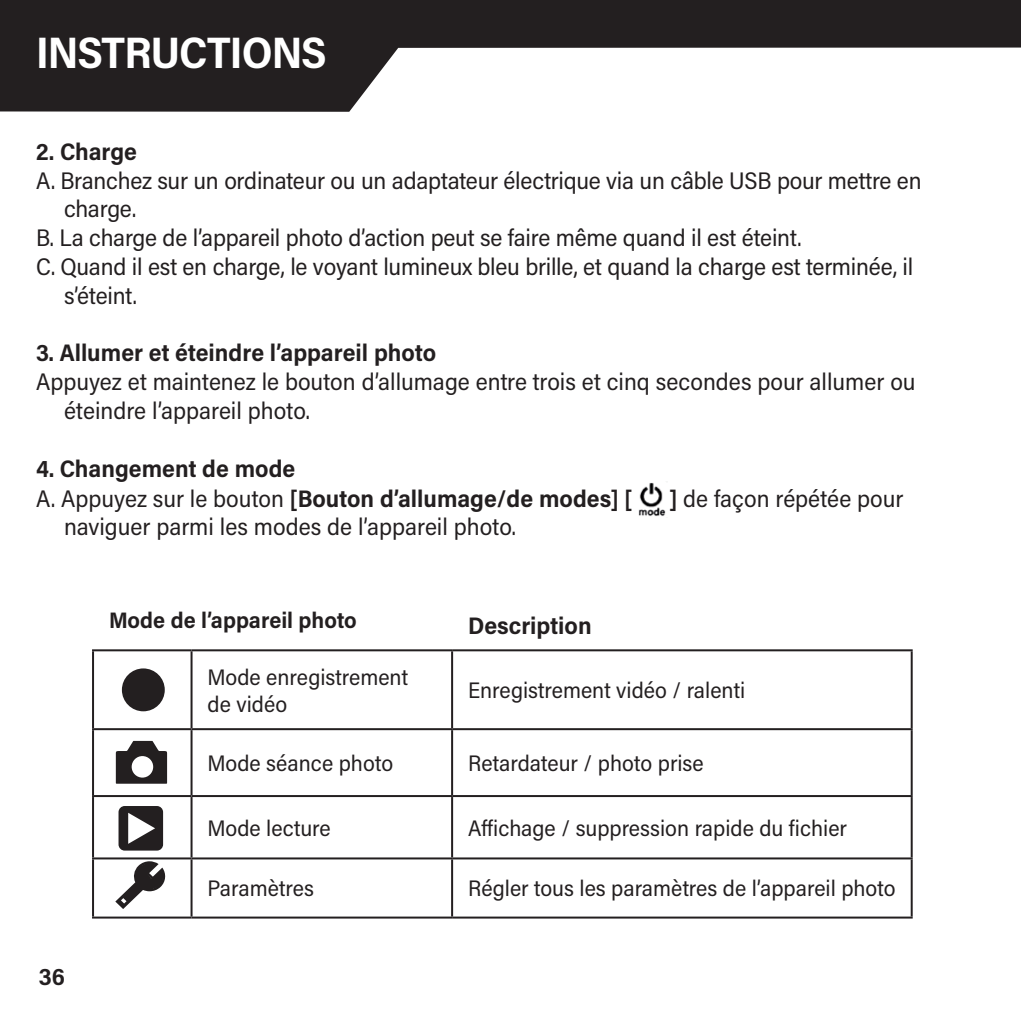
<style>
.page{position:relative;width:1021px;height:1021px;background:#fff}
.page>*{position:absolute;margin:0;border:0;box-sizing:border-box;transform-origin:0 0}
.t1{font:700 44px "Acumin Pro Semi Cond";letter-spacing:-.025em;color:#fff}
.t2{font:24px/28.8px "Acumin Pro Semi Cond";letter-spacing:-.01em;color:#231f20}
.t3{font:700 24px/30px "Acumin Pro Semi Cond";color:#231f20}
.t4{font:22.4px/26.8px "Acumin Pro Semi Cond";color:#231f20}
.t5{font:700 22.4px "Acumin Pro Semi Cond";color:#231f20}
.s1{font-weight:400}
.s2{font-weight:700}
</style>
<div class="page">
<svg style="left:0;top:0;width:1020px;height:112px;fill:#231f20"></svg>
<img style="left:638px;top:482px;width:28px;height:34px">
<hr style="left:92px;top:649px;width:99px;height:2px;background:#231f20">
<hr style="left:92px;top:651px;width:2px;height:77px;background:#231f20">
<hr style="left:191px;top:649px;width:261px;height:2px;background:#231f20">
<hr style="left:190px;top:651px;width:2px;height:77px;background:#231f20">
<hr style="left:452px;top:649px;width:460px;height:2px;background:#231f20">
<hr style="left:451px;top:651px;width:2px;height:77px;background:#231f20">
<hr style="left:910px;top:651px;width:2px;height:77px;background:#231f20">
<hr style="left:92px;top:728px;width:99px;height:2px;background:#231f20">
<hr style="left:92px;top:730px;width:2px;height:65px;background:#231f20">
<hr style="left:191px;top:728px;width:261px;height:2px;background:#231f20">
<hr style="left:190px;top:730px;width:2px;height:65px;background:#231f20">
<hr style="left:452px;top:728px;width:460px;height:2px;background:#231f20">
<hr style="left:451px;top:730px;width:2px;height:65px;background:#231f20">
<hr style="left:910px;top:730px;width:2px;height:65px;background:#231f20">
<hr style="left:92px;top:795px;width:99px;height:2px;background:#231f20">
<hr style="left:92px;top:797px;width:2px;height:60px;background:#231f20">
<hr style="left:191px;top:795px;width:261px;height:2px;background:#231f20">
<hr style="left:190px;top:797px;width:2px;height:60px;background:#231f20">
<hr style="left:452px;top:795px;width:460px;height:2px;background:#231f20">
<hr style="left:451px;top:797px;width:2px;height:60px;background:#231f20">
<hr style="left:910px;top:797px;width:2px;height:60px;background:#231f20">
<hr style="left:92px;top:857px;width:99px;height:2px;background:#231f20">
<hr style="left:92px;top:859px;width:2px;height:57px;background:#231f20">
<hr style="left:191px;top:857px;width:261px;height:2px;background:#231f20">
<hr style="left:190px;top:859px;width:2px;height:57px;background:#231f20">
<hr style="left:452px;top:857px;width:460px;height:2px;background:#231f20">
<hr style="left:451px;top:859px;width:2px;height:57px;background:#231f20">
<hr style="left:910px;top:859px;width:2px;height:57px;background:#231f20">
<hr style="left:92px;top:916px;width:99px;height:2px;background:#231f20">
<hr style="left:191px;top:916px;width:261px;height:2px;background:#231f20">
<hr style="left:452px;top:916px;width:460px;height:2px;background:#231f20">
<svg style="left:116px;top:741px;width:51px;height:42px;background:#444142"></svg>
<div style="left:132px;top:756px;width:21px;height:21px;background:#fff;border-radius:50%"></div>
<div style="left:118px;top:806px;width:45px;height:44px;background:#231f20;border-radius:6px"></div>
<svg style="left:128px;top:813px;width:27px;height:30px"></svg>
<svg style="left:115px;top:861px;width:50px;height:48px"></svg>
<div style="left:122px;top:668px;width:43px;height:43px;background:#231f20;border-radius:50%"></div>
<h1 class="t1" style="left:36px;top:22px;width:292px">INSTRUCTIONS</h1>
<p class="t3" style="left:36px;top:135px;width:102px">2. Charge</p>
<p class="t2" style="left:36px;top:165px;width:887px">A. Branchez sur un ordinateur ou un adaptateur électrique via un câble USB pour mettre en</p>
<p class="t2" style="left:64px;top:194px;width:73px">charge.</p>
<p class="t2" style="left:36px;top:222px;width:767px">B. La charge de l’appareil photo d’action peut se faire même quand il est éteint.</p>
<p class="t2" style="left:36px;top:251px;width:878px">C. Quand il est en charge, le voyant lumineux bleu brille, et quand la charge est terminée, il</p>
<p class="t2" style="left:64px;top:280px;width:74px">s’éteint.</p>
<p class="t3" style="left:36px;top:337px;width:401px">3. Allumer et éteindre l’appareil photo</p>
<p class="t2" style="left:64px;top:366px;width:853px;text-indent:-28px">Appuyez et maintenez le bouton d’allumage entre trois et cinq secondes pour allumer ou éteindre l’appareil photo.</p>
<p class="t3" style="left:36px;top:452px;width:598px">4. Changement de mode<br><span class="s1">A. Appuyez sur le bouton</span> [Bouton d’allumage/de modes] [</p>
<p class="t2" style="left:669px;top:483px;width:235px"><span class="s2">]</span> de façon répétée pour</p>
<p class="t2" style="left:64px;top:511px;width:453px">naviguer parmi les modes de l’appareil photo.</p>
<p class="t5" style="left:109px;top:604px;width:249px">Mode de l’appareil photo</p>
<p class="t3" style="left:468px;top:609px;width:125px">Description</p>
<p class="t4" style="left:207px;top:662px;width:202px">Mode enregistrement de vidéo</p>
<p class="t4" style="left:468px;top:676px;width:278px">Enregistrement vidéo / ralenti</p>
<p class="t4" style="left:207px;top:748px;width:187px">Mode séance photo</p>
<p class="t4" style="left:468px;top:748px;width:237px">Retardateur / photo prise</p>
<p class="t3" style="left:39px;top:960px;width:28px">36</p>
<p class="t4" style="left:207px;top:813px;width:125px">Mode lecture</p>
<p class="t4" style="left:468px;top:813px;width:380px">Affichage / suppression rapide du fichier</p>
<p class="t4" style="left:207px;top:874px;width:108px">Paramètres</p>
<p class="t4" style="left:468px;top:874px;width:429px">Régler tous les paramètres de l’appareil photo</p>
</div>
